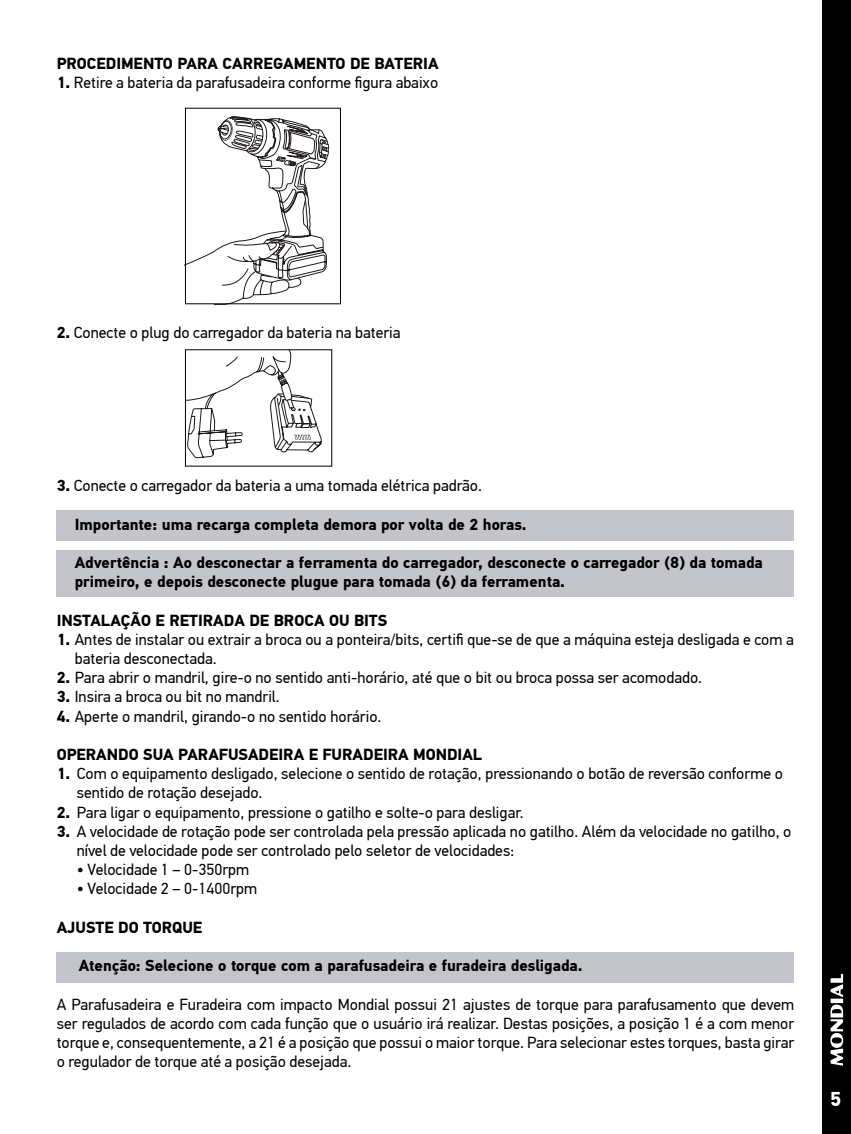
<style>
.page{position:relative;width:851px;height:1134px;background:#fff}
.page>*{position:absolute;margin:0;border:0;box-sizing:border-box;transform-origin:0 0}
.t1{font:700 20px "PF Din Text Pro";color:#fff}
.t2{font:16px/19.2px "PF Din Text Pro";color:#000}
.t3{font:700 16px/19.2px "PF Din Text Pro";color:#000}
.s1{font-weight:700}
.s2{font-family:"PT Sans"}
</style>
<div class="page">
<div style="left:822px;top:0;width:28px;height:1134px;background:#000"></div>
<svg style="left:830px;top:974px;width:13px;height:91px"></svg>
<div style="left:57px;top:952px;width:737px;height:30px;background:#c3c5ca"></div>
<div style="left:57px;top:511px;width:737px;height:30px;background:#c3c5ca"></div>
<div style="left:57px;top:550px;width:737px;height:47px;background:#c3c5ca"></div>
<svg style="left:187px;top:116px;width:142px;height:186px"></svg>
<div style="left:185px;top:108px;width:156px;height:196px;border:1px solid #000"></div>
<svg style="left:184px;top:350px;width:138px;height:109px"></svg>
<p class="t3" style="left:57px;top:54px;width:383px">PROCEDIMENTO PARA CARREGAMENTO DE BATERIA</p>
<p class="t2" style="left:57px;top:73px;width:383px"><span class="s1">1.</span> Retire a bateria da parafusadeira conforme figura abaixo</p>
<p class="t2" style="left:57px;top:323px;width:345px"><span class="s1">2.</span> Conecte o plug do carregador da bateria na bateria</p>
<p class="t2" style="left:57px;top:476px;width:427px"><span class="s1">3.</span> Conecte o carregador da bateria a uma tomada elétrica padrão.</p>
<p class="t3" style="left:75px;top:515px;width:453px">Importante: uma recarga completa demora por volta de 2 horas.</p>
<p class="t3" style="left:75px;top:553px;width:689px">Advertência : Ao desconectar a ferramenta do carregador, desconecte o carregador (8) da tomada primeiro, e depois desconecte plugue para tomada (6) da ferramenta.</p>
<p class="t3" style="left:57px;top:611px;width:332px">INSTALAÇÃO E RETIRADA DE BROCA OU BITS</p>
<p class="t2" style="left:75px;top:630px;width:720px;text-indent:-18px"><span class="s1">1.</span> Antes de instalar ou extrair a broca ou a ponteira/bits, certifi que-se de que a máquina esteja desligada e com a bateria desconectada.</p>
<p class="t2" style="left:57px;top:668px;width:647px"><span class="s1">2.</span> Para abrir o mandril, gire-o no sentido anti-horário, até que o bit ou broca possa ser acomodado.</p>
<p class="t2" style="left:57px;top:687px;width:224px"><span class="s1">3.</span> Insira a broca ou bit no mandril.</p>
<p class="t2" style="left:57px;top:707px;width:326px"><span class="s1">4.</span> Aperte o mandril, girando-o no sentido horário.</p>
<p class="t3" style="left:57px;top:745px;width:427px">OPERANDO SUA PARAFUSADEIRA E FURADEIRA MONDIAL</p>
<p class="t2" style="left:77px;top:764px;width:707px;text-indent:-20px"><span class="s1">1.</span> Com o equipamento desligado, selecione o sentido de rotação, pressionando o botão de reversão conforme o sentido de rotação desejado.</p>
<p class="t2" style="left:57px;top:803px;width:468px"><span class="s1">2.</span> Para ligar o equipamento, pressione o gatilho e solte-o para desligar.</p>
<p class="t2" style="left:77px;top:822px;width:716px;text-indent:-20px"><span class="s1">3.</span> A velocidade de rotação pode ser controlada pela pressão aplicada no gatilho. Além da velocidade no gatilho, o nível de velocidade pode ser controlado pelo seletor de velocidades:</p>
<p class="t2" style="left:77px;top:860px;width:174px"><span class="s2">•</span> Velocidade 1 – 0-350rpm</p>
<p class="t2" style="left:77px;top:879px;width:182px"><span class="s2">•</span> Velocidade 2 – 0-1400rpm</p>
<p class="t3" style="left:57px;top:918px;width:147px">AJUSTE DO TORQUE</p>
<p class="t3" style="left:79px;top:956px;width:505px">Atenção: Selecione o torque com a parafusadeira e furadeira desligada.</p>
<p class="t2" style="left:57px;top:995px;width:739px;text-align:justify">A Parafusadeira e Furadeira com impacto Mondial possui 21 ajustes de torque para parafusamento que devem ser regulados de acordo com cada função que o usuário irá realizar. Destas posições, a posição 1 é a com menor torque e, consequentemente, a 21 é a posição que possui o maior torque. Para selecionar estes torques, basta girar o regulador de torque até a posição desejada.</p>
<p class="t1" style="left:830px;top:1086px;width:12px">5</p>
</div>
